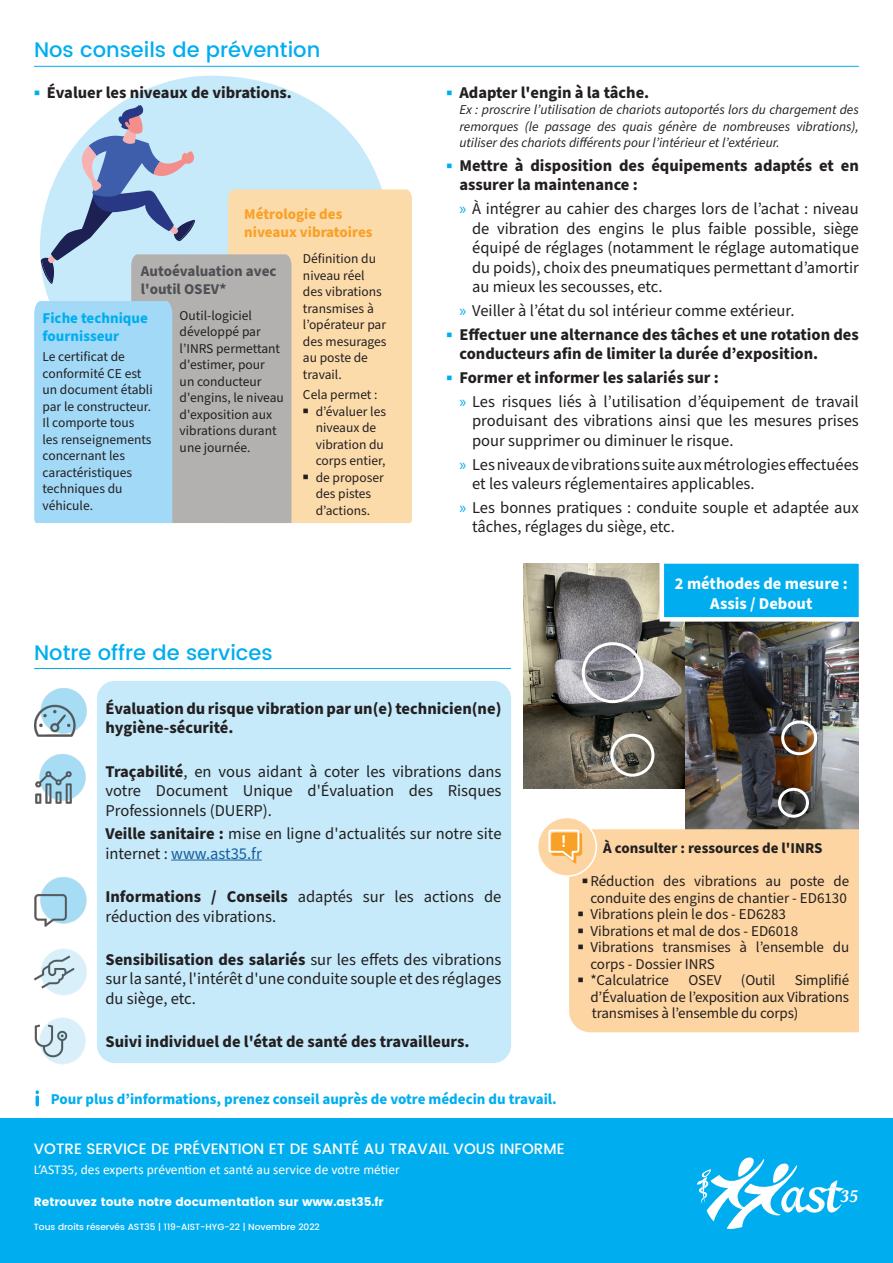
<style>
.page{position:relative;width:893px;height:1263px;background:#fff}
.page>*{position:absolute;margin:0;border:0;box-sizing:border-box;transform-origin:0 0}
.t1{font:500 21px "Poppins";color:#00aeef}
.t2{font:italic 700 19.8px "Gentium Basic";color:#fff}
.Liste_à_puces_N1{font:16.5px/19.5px "Source Sans Pro";color:#231f20;text-align:justify}
.Liste_à_puces_N1-2{font:700 16.5px/19.5px "Source Sans Pro";color:#231f20}
.Liste_à_puces_N1-3{font:700 16.5px "Source Sans Pro";color:#fff}
.t3{font:15px/16.5px "Source Sans Pro";color:#231f20;text-align:center}
.Paragraphe_simple{font:700 15px/18px "Source Sans Pro";color:#00aeef}
.t4{font:500 15px "Poppins";color:#fff}
.Paragraphe_simple-2{font:700 15px/18px "Source Sans Pro";color:#f9a026}
.t5{font:700 15px/18px "Source Sans Pro";color:#4e5053}
.t6{font:700 15px "Source Sans Pro";color:#231f20}
.t7{font:13.5px/16.5px "Source Sans Pro";color:#231f20}
.Liste_à_puces_N1-4{font:italic 13.5px/16.5px "Source Sans Pro";color:#231f20;text-align:justify}
.t8{font:13.5px "Calibri";color:#fff}
.t9{font:12px "Poppins";color:#fff}
.t10{font:500 9px "Poppins";color:#fff}
.s1{font-weight:400;font-size:19.5px;color:#00aeef}
.s2{font-size:19.5px}
.s3{font-family:"Myriad Pro";color:#00aeef}
.s4{font-weight:700}
.s5{color:#175d9e}
</style>
<div class="page">
<div style="left:97px;top:681px;width:414px;height:382px;background:#c6eafa;border-radius:18px"></div>
<hr style="left:171px;top:860px;width:91px;height:1px;background:#175d9e">
<div style="left:0;top:1118px;width:893px;height:145px;background:#00aeef"></div>
<svg style="left:697px;top:1157px;width:147px;height:72px"></svg>
<svg style="left:36px;top:1090px;width:3px;height:16px"></svg>
<hr style="left:34px;top:66px;width:825px;height:1px;background:#00aeef">
<hr style="left:34px;top:668px;width:477px;height:1px;background:#00aeef">
<img style="left:524px;top:564px;width:161px;height:224px">
<img style="left:685px;top:622px;width:174px;height:207px">
<div style="left:662px;top:561px;width:199px;height:58px;background:#00aeef"></div>
<div style="left:660px;top:559px;width:203px;height:63px;border:4px solid #fff"></div>
<div style="left:582px;top:642px;width:62px;height:61px;border:3px solid #fff;border-radius:50%"></div>
<div style="left:610px;top:734px;width:44px;height:43px;border:3px solid #fff;border-radius:50%"></div>
<div style="left:778px;top:788px;width:31px;height:30px;border:3px solid #fff;border-radius:50%"></div>
<div style="left:781px;top:720px;width:36px;height:35px;border:3px solid #fff;border-radius:50%"></div>
<img style="left:34px;top:688px;width:52px;height:49px">
<img style="left:35px;top:754px;width:51px;height:49px">
<img style="left:34px;top:878px;width:52px;height:49px">
<img style="left:34px;top:949px;width:52px;height:46px">
<img style="left:34px;top:1018px;width:52px;height:46px">
<div style="left:569px;top:829px;width:290px;height:203px;background:#fdd5a2"></div>
<div style="left:538px;top:817px;width:58px;height:59px;background:#fdd5a2;border-radius:50%"></div>
<div style="left:537px;top:817px;width:60px;height:60px;border:2px solid #fff;border-radius:50%"></div>
<svg style="left:548px;top:829px;width:34px;height:34px"></svg>
<svg style="left:118px;top:76px;width:264px;height:113px;fill:#c6eafa"></svg>
<div style="left:291px;top:189px;width:121px;height:334px;background:#fcdbab"></div>
<svg style="left:34px;top:105px;width:257px;height:418px;background:#b2c9d8"></svg>
<p class="t1" style="left:34px;top:35px;width:288px">Nos conseils de prévention</p>
<p class="Liste_à_puces_N1-2" style="left:34px;top:83px;width:259px"><span class="s1">▪</span> Évaluer les niveaux de vibrations.</p>
<p class="Paragraphe_simple-2" style="left:244px;top:206px;width:130px">Métrologie des niveaux vibratoires</p>
<p class="t5" style="left:141px;top:262px;width:137px">Autoévaluation avec l'outil OSEV*</p>
<p class="t7" style="left:303px;top:251px;width:85px">Définition du niveau réel des vibrations transmises à l’opérateur par des mesurages au poste de travail.</p>
<p class="t7" style="left:303px;top:387px;width:76px">Cela permet :</p>
<p class="t7" style="left:316px;top:404px;width:72px;text-indent:-13px"><span class="s2">▪</span> d’évaluer les niveaux de vibration du corps entier,</p>
<p class="t7" style="left:303px;top:470px;width:82px;text-align:center"><span class="s2">▪</span> de proposer des pistes d’actions.</p>
<p class="t7" style="left:180px;top:308px;width:106px">Outil-logiciel développé par l’INRS permettant d'estimer, pour<br>un conducteur d'engins, le niveau d'exposition aux vibrations durant une journée.</p>
<p class="Paragraphe_simple" style="left:43px;top:309px;width:107px">Fiche technique fournisseur</p>
<p class="t7" style="left:43px;top:349px;width:112px">Le certificat de conformité CE est un document établi par le constructeur.<br>Il comporte tous les renseignements concernant les caractéristiques techniques du véhicule.</p>
<p class="t1" style="left:34px;top:637px;width:240px">Notre offre de services</p>
<p class="Liste_à_puces_N1-2" style="left:447px;top:83px;width:204px"><span class="s1">▪</span> Adapter l'engin à la tâche.</p>
<p class="Liste_à_puces_N1-4" style="left:459px;top:102px;width:401px">Ex : proscrire l’utilisation de chariots autoportés lors du chargement des remorques (le passage des quais génère de nombreuses vibrations), utiliser des chariots différents pour l’intérieur et l’extérieur.</p>
<p class="Liste_à_puces_N1-2" style="left:459px;top:156px;width:401px;text-indent:-13px"><span class="s1">▪</span> Mettre à disposition des équipements adaptés et en assurer la maintenance :</p>
<p class="Liste_à_puces_N1" style="left:472px;top:199px;width:388px;text-indent:-13px"><span class="s3">»</span> À intégrer au cahier des charges lors de l’achat : niveau de vibration des engins le plus faible possible, siège équipé de réglages (notamment le réglage automatique du poids), choix des pneumatiques permettant d’amortir au mieux les secousses, etc.</p>
<p class="Liste_à_puces_N1" style="left:459px;top:301px;width:337px"><span class="s3">»</span> Veiller à l’état du sol intérieur comme extérieur.</p>
<p class="Liste_à_puces_N1-2" style="left:459px;top:325px;width:401px;text-indent:-13px"><span class="s1">▪</span> Effectuer une alternance des tâches et une rotation des conducteurs afin de limiter la durée d’exposition.</p>
<p class="Liste_à_puces_N1-2" style="left:447px;top:368px;width:274px"><span class="s1">▪</span> Former et informer les salariés sur :</p>
<p class="Liste_à_puces_N1" style="left:472px;top:392px;width:388px;text-indent:-13px"><span class="s3">»</span> Les risques liés à l’utilisation d’équipement de travail produisant des vibrations ainsi que les mesures prises pour supprimer ou diminuer le risque.</p>
<p class="Liste_à_puces_N1" style="left:472px;top:455px;width:388px;text-indent:-13px"><span class="s3">»</span> Les niveaux de vibrations suite aux métrologies effectuées et les valeurs réglementaires applicables.</p>
<p class="Liste_à_puces_N1" style="left:472px;top:498px;width:388px;text-indent:-13px"><span class="s3">»</span> Les bonnes pratiques : conduite souple et adaptée aux tâches, réglages du siège, etc.</p>
<p class="Liste_à_puces_N1-3" style="left:675px;top:572px;width:174px">2 méthodes de mesure :</p>
<p class="Liste_à_puces_N1-3" style="left:710px;top:592px;width:104px">Assis / Debout</p>
<p class="Liste_à_puces_N1-2" style="left:105px;top:699px;width:397px">Évaluation du risque vibration par un(e) technicien(ne) hygiène-sécurité.</p>
<p class="Liste_à_puces_N1" style="left:105px;top:762px;width:398px"><span class="s4">Traçabilité</span>, en vous aidant à coter les vibrations dans votre Document Unique d'Évaluation des Risques Professionnels (DUERP).</p>
<p class="Liste_à_puces_N1" style="left:105px;top:824px;width:398px"><span class="s4">Veille sanitaire :</span> mise en ligne d'actualités sur notre site internet : <span class="s5">www.ast35.fr</span></p>
<p class="Liste_à_puces_N1" style="left:105px;top:887px;width:397px"><span class="s4">Informations / Conseils</span> adaptés sur les actions de réduction des vibrations.</p>
<p class="Liste_à_puces_N1" style="left:105px;top:950px;width:397px"><span class="s4">Sensibilisation des salariés</span> sur les effets des vibrations sur la santé, l'intérêt d'une conduite souple et des réglages du siège, etc.</p>
<p class="Liste_à_puces_N1-2" style="left:105px;top:1032px;width:365px">Suivi individuel de l'état de santé des travailleurs.</p>
<p class="t6" style="left:603px;top:838px;width:221px">À consulter : ressources de l'INRS</p>
<p class="t3" style="left:582px;top:873px;width:268px"><span class="s2">▪</span> Réduction des vibrations au poste de conduite des engins de chantier - ED6130</p>
<p class="t3" style="left:578px;top:906px;width:210px"><span class="s2">▪</span> Vibrations plein le dos - ED6283</p>
<p class="t3" style="left:578px;top:923px;width:222px"><span class="s2">▪</span> Vibrations et mal de dos - ED6018</p>
<p class="t3" style="left:590px;top:939px;width:260px;text-align:left;text-indent:-13px"><span class="s2">▪</span> Vibrations transmises à l’ensemble du corps - Dossier INRS</p>
<p class="t3" style="left:578px;top:972px;width:93px"><span class="s2">▪</span> *Calculatrice</p>
<p class="t3" style="left:688px;top:972px;width:35px">OSEV</p>
<p class="t3" style="left:741px;top:972px;width:36px">(Outil</p>
<p class="t3" style="left:590px;top:972px;width:260px;text-align:justify;text-indent:204px">Simplifié d’Évaluation de l’exposition aux Vibrations transmises à l’ensemble du corps)</p>
<p class="Paragraphe_simple" style="left:51px;top:1090px;width:507px">Pour plus d’informations, prenez conseil auprès de votre médecin du travail.</p>
<p class="t4" style="left:34px;top:1138px;width:532px">VOTRE SERVICE DE PRÉVENTION ET DE SANTÉ AU TRAVAIL VOUS INFORME</p>
<p class="t8" style="left:34px;top:1160px;width:367px">L’AST35, des experts prévention et santé au service de votre métier</p>
<p class="t9" style="left:34px;top:1195px;width:351px">Retrouvez toute notre documentation sur www.ast35.fr</p>
<p class="t10" style="left:34px;top:1220px;width:287px">Tous droits réservés AST35 | 119-AIST-HYG-22 | Novembre 2022</p>
<p class="t2" style="left:840px;top:1181px;width:19px">35</p>
</div>
